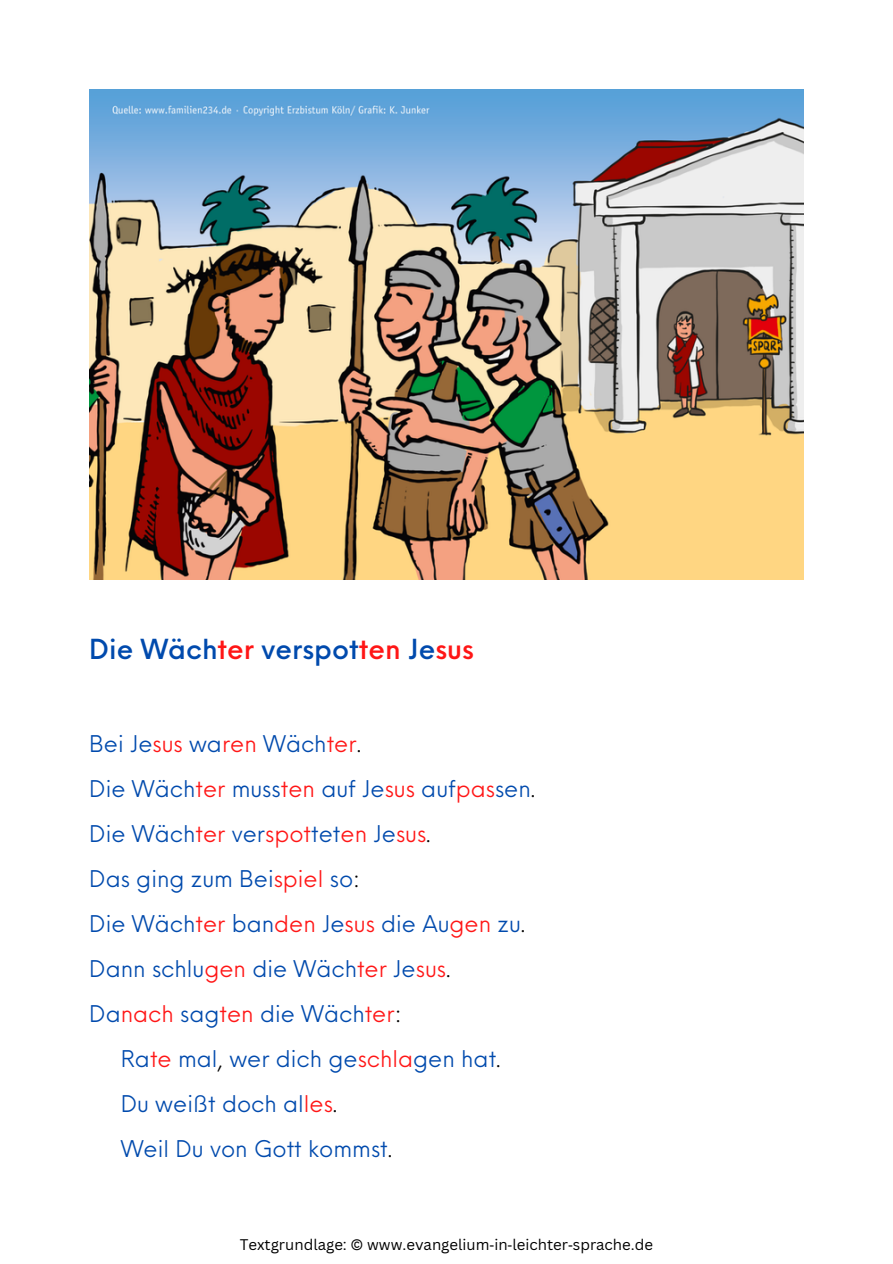
<style>
.page{position:relative;width:893px;height:1264px;background:#fff}
.page>*{position:absolute;margin:0;border:0;box-sizing:border-box;transform-origin:0 0}
.t1{font:500 27px "Neue Einstellung";color:#004aad}
.t2{font:22.5px "Neue Einstellung";color:#004aad}
.t3{font:15px "Canva Sans";color:#000}
.s1{color:#ff1616}
.s2{color:#000}
.s3{font-family:"Noto Sans"}
</style>
<div class="page">
<img style="left:89px;top:89px;width:714px;height:490px">
<p class="t1" style="left:89px;top:624px;width:386px">Die Wäch<span class="s1">ter</span> verspot<span class="s1">ten</span> Je<span class="s1">sus</span></p>
<p class="t2" style="left:89px;top:723px;width:273px">Bei Je<span class="s1">sus</span> wa<span class="s1">ren</span> Wäch<span class="s1">ter</span><span class="s2">.</span></p>
<p class="t2" style="left:89px;top:768px;width:447px">Die Wäch<span class="s1">ter</span> muss<span class="s1">ten</span> auf Je<span class="s1">sus</span> auf<span class="s1">pas</span>sen<span class="s2">.</span></p>
<p class="t2" style="left:89px;top:813px;width:343px">Die Wäch<span class="s1">ter</span> ver<span class="s1">spot</span>tet<span class="s1">en</span> Je<span class="s1">sus</span><span class="s2">.</span></p>
<p class="t2" style="left:89px;top:858px;width:272px">Das ging zum Bei<span class="s1">spiel</span> so<span class="s2">:</span></p>
<p class="t2" style="left:89px;top:903px;width:437px">Die Wäch<span class="s1">ter</span> ban<span class="s1">den</span> Je<span class="s1">sus</span> die Au<span class="s1">gen</span> zu<span class="s2">.</span></p>
<p class="t2" style="left:89px;top:948px;width:363px">Dann schlu<span class="s1">gen</span> die Wäch<span class="s1">ter</span> Je<span class="s1">sus</span><span class="s2">.</span></p>
<p class="t2" style="left:89px;top:993px;width:314px">Da<span class="s1">nach</span> sag<span class="s1">ten</span> die Wäch<span class="s1">ter</span><span class="s2">:</span></p>
<p class="t2" style="left:121px;top:1038px;width:381px">Ra<span class="s1">te</span> mal<span class="s2">,</span> wer dich ge<span class="s1">schla</span>gen hat<span class="s2">.</span></p>
<p class="t2" style="left:121px;top:1083px;width:218px">Du weißt doch al<span class="s1">les</span><span class="s2">.</span></p>
<p class="t2" style="left:121px;top:1128px;width:273px">Weil Du von Gott kommst<span class="s2">.</span></p>
<p class="t3" style="left:240px;top:1234px;width:415px">Textgrundlage: © www.evangelium<span class="s3">‐</span>in<span class="s3">‐</span>leichter<span class="s3">‐</span>sprache.de</p>
</div>
